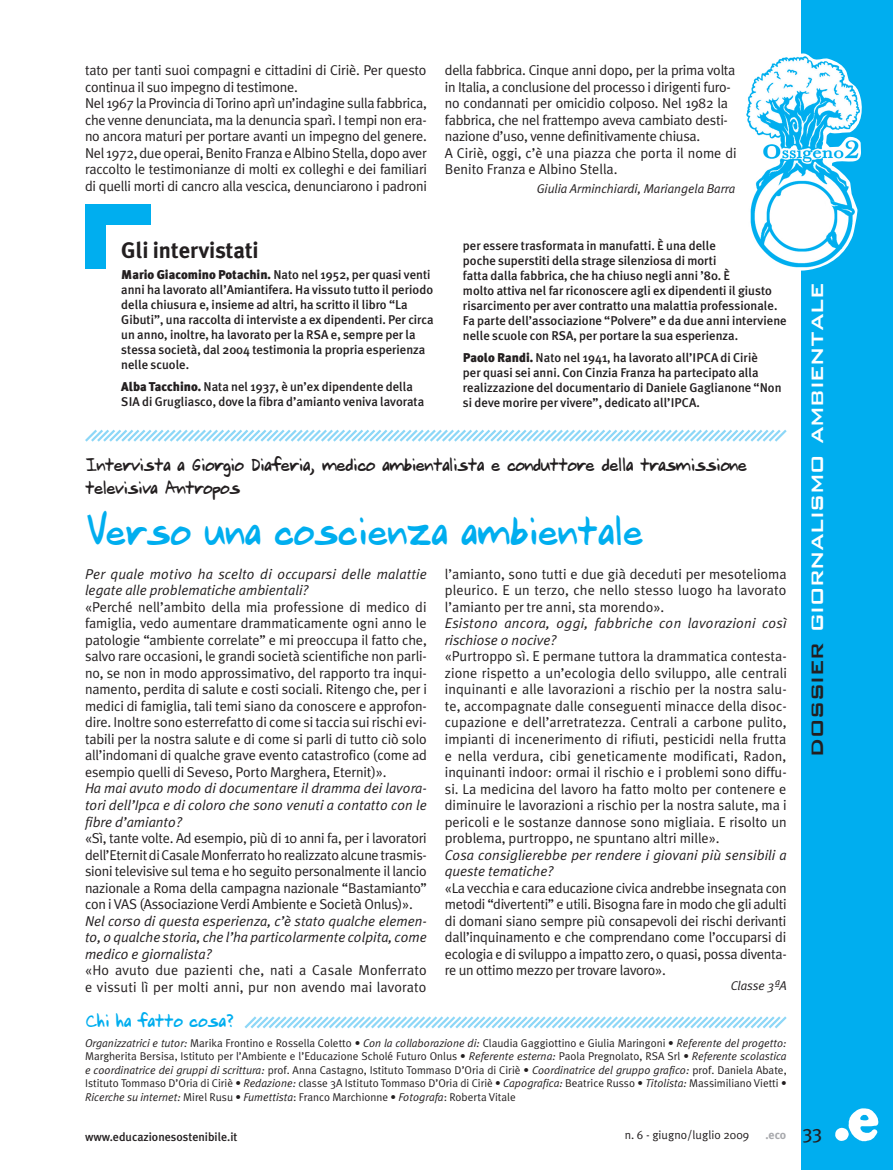
<style>
.page{position:relative;width:893px;height:1170px;background:#fff}
.page>*{position:absolute;margin:0;border:0;box-sizing:border-box;transform-origin:0 0}
.t1{font:36px "Mook";color:#00aeef}
.t2{font:500 27px "Bank Gothic";letter-spacing:-.01em;color:#fff}
.t3{font:700 22.5px "Meta Plus";color:#231f20}
.t4{font:16.5px/22.5px "Mook";letter-spacing:-.025em;color:#231f20}
.t5{font:16.5px "Mook";color:#00aeef}
.t6{font:14.25px/16.5px "Meta Plus Normal";letter-spacing:-.02em;color:#231f20;text-align:justify}
.t7{font:italic 14.25px/16.5px "Meta Plus Normal";color:#231f20}
.t8{font:14.25px/16.5px "Meta Plus Normal";letter-spacing:.005em;color:#231f20}
.t9{font:500 12.75px/15px "Meta Plus";color:#231f20}
.t10{font:italic 12.75px "Meta Plus Normal";color:#231f20}
.t11{font:500 12px "Meta Plus";color:#231f20}
.t12{font:12px "Meta Plus Normal";color:#231f20}
.t13{font:700 12px "Meta Plus";color:#a8a9ad}
.t14{font:11.25px/13.5px "Meta Plus Normal";color:#231f20;text-align:justify}
.s1{font-weight:900}
.s2{font-style:italic}
.s3{color:#231f20}
.s4{font-weight:400;font-size:19.5px;color:#231f20}
</style>
<div class="page">
<div style="left:801px;top:0;width:92px;height:1169px;background:#00aeef"></div>
<img style="left:849px;top:1108px;width:13px;height:30px">
<img style="left:746px;top:53px;width:116px;height:217px">
<svg style="left:85px;top:429px;width:702px;height:13px"></svg>
<svg style="left:244px;top:1016px;width:543px;height:13px"></svg>
<div style="left:85px;top:204px;width:65px;height:65px;background:#00aeef"></div>
<div style="left:106px;top:225px;width:73px;height:61px;background:#fff"></div>
<p class="t6" style="left:85px;top:62px;width:344px;text-align:left">tato per tanti suoi compagni e cittadini di Ciriè. Per questo continua il suo impegno di testimone.<br>Nel 1967 la Provincia di Torino aprì un’indagine sulla fabbrica, che venne denunciata, ma la denuncia sparì. I tempi non era&shy;no ancora maturi per portare avanti un impegno del genere.<br>Nel 1972, due operai, Benito Franza e Albino Stella, dopo aver raccolto le testimonianze di molti ex colleghi e dei familiari di quelli morti di cancro alla vescica, denunciarono i padroni</p>
<p class="t6" style="left:445px;top:62px;width:293px;text-align:left">della fabbrica. Cinque anni dopo, per la prima volta in Italia, a conclusione del processo i dirigenti furo&shy;no condannati per omicidio colposo. Nel 1982 la fabbrica, che nel frattempo aveva cambiato desti&shy;nazione d’uso, venne definitivamente chiusa.<br>A Ciriè, oggi, c’è una piazza che porta il nome di Benito Franza e Albino Stella.</p>
<p class="t10" style="left:537px;top:182px;width:200px">Giulia Arminchiardi, Mariangela Barra</p>
<h3 class="t3" style="left:121px;top:237px;width:139px">Gli intervistati</h3>
<p class="t9" style="left:121px;top:267px;width:314px"><span class="s1">Mario Giacomino Potachin.</span> Nato nel 1952, per quasi venti anni ha lavorato all’Amiantifera. Ha vissuto tutto il periodo della chiusura e, insieme ad altri, ha scritto il libro “La Gibuti”, una raccolta di interviste a ex dipendenti. Per circa un anno, inoltre, ha lavorato per la RSA e, sempre per la stessa società, dal 2004 testimonia la propria esperienza nelle scuole.</p>
<p class="t9" style="left:121px;top:378px;width:305px"><span class="s1">Alba Tacchino.</span> Nata nel 1937, è un’ex dipendente della<br>SIA di Grugliasco, dove la fibra d’amianto veniva lavorata</p>
<p class="t9" style="left:463px;top:238px;width:325px">per essere trasformata in manufatti. È una delle<br>poche superstiti della strage silenziosa di morti<br>fatta dalla fabbrica, che ha chiuso negli anni ’80. È<br>molto attiva nel far riconoscere agli ex dipendenti il giusto risarcimento per aver contratto una malattia professionale.<br>Fa parte dell’associazione “Polvere” e da due anni interviene nelle scuole con RSA, per portare la sua esperienza.</p>
<p class="t9" style="left:463px;top:349px;width:320px"><span class="s1">Paolo Randi.</span> Nato nel 1941, ha lavorato all’IPCA di Ciriè<br>per quasi sei anni. Con Cinzia Franza ha partecipato alla realizzazione del documentario di Daniele Gaglianone “Non si deve morire per vivere”, dedicato all’IPCA.</p>
<p class="t4" style="left:85px;top:455px;width:663px">Intervista a Giorgio Diaferia, medico ambientalista e conduttore della trasmissione televisiva Antropos</p>
<h1 class="t1" style="left:85px;top:508px;width:559px">Verso una coscienza ambientale</h1>
<p class="t7" style="left:85px;top:565px;width:343px">Per quale motivo ha scelto di occuparsi delle malattie legate alle problematiche ambientali?</p>
<p class="t6" style="left:85px;top:598px;width:343px">«Perché nell’ambito della mia professione di medico di famiglia, vedo aumentare drammaticamente ogni anno le patologie “ambiente correlate” e mi preoccupa il fatto che, salvo rare occasioni, le grandi società scientifiche non parli&shy;no, se non in modo approssimativo, del rapporto tra inqui&shy;namento, perdita di salute e costi sociali. Ritengo che, per i medici di famiglia, tali temi siano da conoscere e approfon&shy;dire. Inoltre sono esterrefatto di come si taccia sui rischi evi&shy;tabili per la nostra salute e di come si parli di tutto ciò solo all’indomani di qualche grave evento catastrofico (come ad esempio quelli di Seveso, Porto Marghera, Eternit)».</p>
<p class="t7" style="left:85px;top:780px;width:343px;text-align:justify">Ha mai avuto modo di documentare il dramma dei lavora&shy;tori dell’Ipca e di coloro che sono venuti a contatto con le fibre d’amianto?</p>
<p class="t6" style="left:85px;top:829px;width:343px">«Sì, tante volte. Ad esempio, più di 10 anni fa, per i lavoratori dell’Eternit di Casale Monferrato ho realizzato alcune trasmis&shy;sioni televisive sul tema e ho seguito personalmente il lancio nazionale a Roma della campagna nazionale “Bastamianto” con i VAS (Associazione Verdi Ambiente e Società Onlus)».</p>
<p class="t7" style="left:85px;top:912px;width:343px;text-align:justify">Nel corso di questa esperienza, c’è stato qualche elemen&shy;to, o qualche storia, che l’ha particolarmente colpita, come medico e giornalista?</p>
<p class="t8" style="left:85px;top:961px;width:343px">«Ho avuto due pazienti che, nati a Casale Monferrato e vissuti lì per molti anni, pur non avendo mai lavorato</p>
<p class="t5" style="left:85px;top:1009px;width:150px">Chi ha fatto cosa?</p>
<p class="t6" style="left:445px;top:565px;width:343px">l’amianto, sono tutti e due già deceduti per mesotelioma pleurico. E un terzo, che nello stesso luogo ha lavorato l’amianto per tre anni, sta morendo».</p>
<p class="t7" style="left:445px;top:615px;width:343px">Esistono ancora, oggi, fabbriche con lavorazioni così rischiose o nocive?</p>
<p class="t6" style="left:445px;top:648px;width:344px">«Purtroppo sì. E permane tuttora la drammatica contesta&shy;zione rispetto a un’ecologia dello sviluppo, alle centrali inquinanti e alle lavorazioni a rischio per la nostra salu&shy;te, accompagnate dalle conseguenti minacce della disoc&shy;cupazione e dell’arretratezza. Centrali a carbone pulito, impianti di incenerimento di rifiuti, pesticidi nella frutta e nella verdura, cibi geneticamente modificati, Radon, inquinanti indoor: ormai il rischio e i problemi sono diffu&shy;si. La medicina del lavoro ha fatto molto per contenere e diminuire le lavorazioni a rischio per la nostra salute, ma i pericoli e le sostanze dannose sono migliaia. E risolto un problema, purtroppo, ne spuntano altri mille».</p>
<p class="t7" style="left:445px;top:846px;width:343px">Cosa consiglierebbe per rendere i giovani più sensibili a queste tematiche?</p>
<p class="t6" style="left:445px;top:879px;width:343px">«La vecchia e cara educazione civica andrebbe insegnata con metodi “divertenti” e utili. Bisogna fare in modo che gli adulti di domani siano sempre più consapevoli dei rischi derivanti dall’inquinamento e che comprendano come l’occuparsi di ecologia e di sviluppo a impatto zero, o quasi, possa diventa&shy;re un ottimo mezzo per trovare lavoro».</p>
<p class="t10" style="left:731px;top:978px;width:57px">Classe 3ªA</p>
<p class="t14" style="left:85px;top:1035px;width:703px"><span class="s2">Organizzatrici e tutor:</span> Marika Frontino e Rossella Coletto • <span class="s2">Con la collaborazione di:</span> Claudia Gaggiottino e Giulia Maringoni • <span class="s2">Referente del progetto:<br></span>Margherita Bersisa, Istituto per l’Ambiente e l’Educazione Scholé Futuro Onlus • <span class="s2">Referente esterna:</span> Paola Pregnolato, RSA Srl • <span class="s2">Referente scolastica e coordinatrice dei gruppi di scrittura:</span> prof. Anna Castagno, Istituto Tommaso D’Oria di Ciriè • <span class="s2">Coordinatrice del gruppo grafico:</span> prof. Daniela Abate, Istituto Tommaso D’Oria di Ciriè • <span class="s2">Redazione:</span> classe 3A Istituto Tommaso D’Oria di Ciriè • <span class="s2">Capografica:</span> Beatrice Russo • <span class="s2">Titolista:</span> Massimiliano Vietti • <span class="s2">Ricerche su internet:</span> Mirel Rusu • <span class="s2">Fumettista</span>: Franco Marchionne • <span class="s2">Fotografa</span>: Roberta Vitale</p>
<h2 class="t2" style="left:795px;top:756px;width:475px;rotate:-90deg"><span class="s3">dossier</span> giornalismo ambientale</h2>
<p class="t11" style="left:85px;top:1129px;width:154px">www.educazionesostenibile.it</p>
<p class="t12" style="left:625px;top:1128px;width:126px">n. 6 - giugno/luglio 2009</p>
<p class="t13" style="left:765px;top:1128px;width:59px">.eco <span class="s4">33</span></p>
</div>
